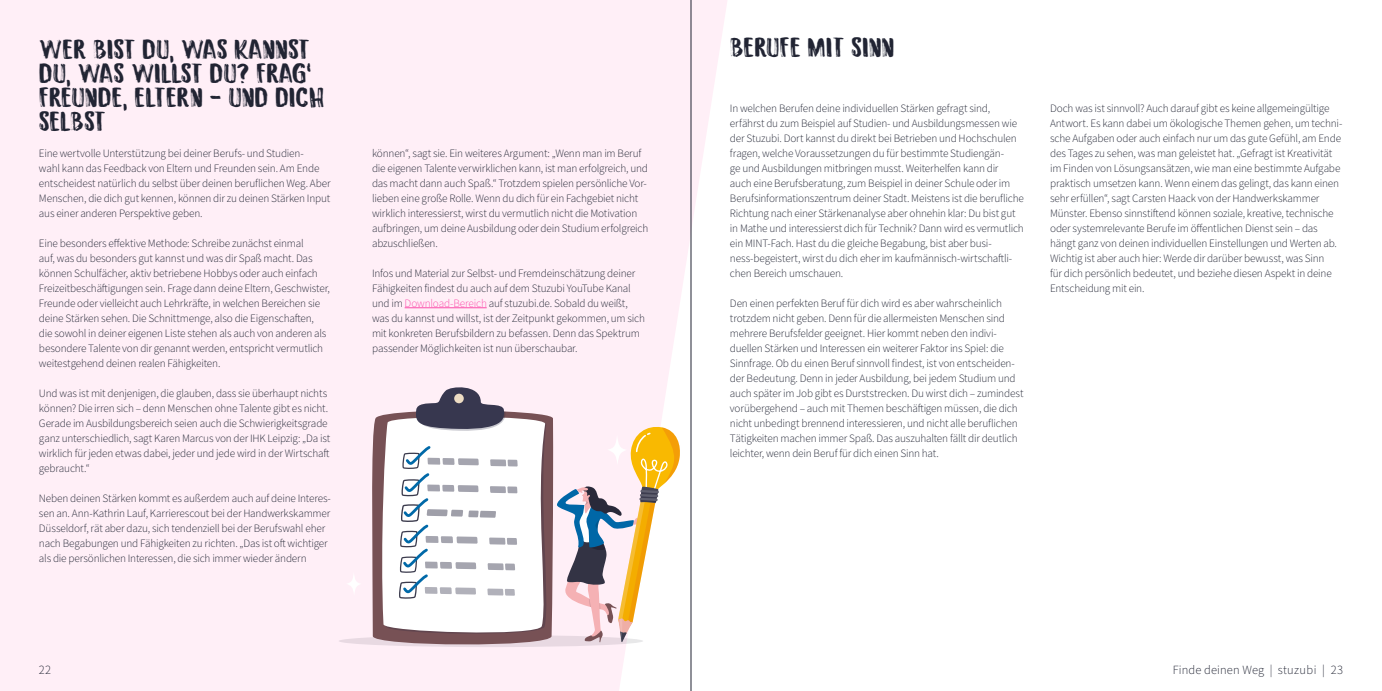
<style>
.page{position:relative;width:1382px;height:691px;background:#fff}
.page>*{position:absolute;margin:0;border:0;box-sizing:border-box;transform-origin:0 0}
.t1{font:27.5px/23.9px "Starboard";color:#212433}
.t2{font:300 12.5px "Source Sans Pro";letter-spacing:.01em;color:#212433}
.t3{font:300 12.5px "Source Sans Pro";color:#222534}
.t4{font:300 11.25px/15px "Source Sans Pro";letter-spacing:-.015em;color:#212433}
.s1{color:#fc4aa9}
</style>
<div class="page">
<div style="left:0;top:0;width:691px;height:691px;background:#ffeff7"></div>
<hr style="left:405px;top:307px;width:82px;height:1px;background:#fc4aa9">
<div style="left:339px;top:635px;width:304px;height:12px;background:#e8d9e2;border-radius:50%"></div>
<svg style="left:370px;top:410px;width:184px;height:238px;fill:#775155"></svg>
<div style="left:346px;top:572px;width:16px;height:24px;background:linear-gradient(to bottom,#fff3f9,#fff3f9);border-radius:50%"></div>
<svg style="left:380px;top:384px;width:168px;height:253px"></svg>
<svg style="left:556px;top:425px;width:125px;height:217px"></svg>
<svg style="left:692px;top:0;width:35px;height:222px"></svg>
<hr style="left:691px;top:0;width:1px;height:691px;background:#212333">
<h1 class="t1" style="left:39px;top:38px;width:287px">WER BIST DU, WAS KANNST<br>DU, WAS WILLST DU? FRAG‘<br>FREUNDE, ELTERN – UND DICH<br>SELBST</h1>
<p class="t4" style="left:39px;top:146px;width:293px">Eine wertvolle Unterstützung bei deiner Berufs- und Studien-<br>wahl kann das Feedback von Eltern und Freunden sein. Am Ende entscheidest natürlich du selbst über deinen beruflichen Weg. Aber Menschen, die dich gut kennen, können dir zu deinen Stärken Input aus einer anderen Perspektive geben.</p>
<p class="t4" style="left:39px;top:236px;width:293px">Eine besonders effektive Methode: Schreibe zunächst einmal<br>auf, was du besonders gut kannst und was dir Spaß macht. Das können Schulfächer, aktiv betriebene Hobbys oder auch einfach Freizeitbeschäftigungen sein. Frage dann deine Eltern, Geschwister, Freunde oder vielleicht auch Lehrkräfte, in welchen Bereichen sie deine Stärken sehen. Die Schnittmenge, also die Eigenschaften, die sowohl in deiner eigenen Liste stehen als auch von anderen als besondere Talente von dir genannt werden, entspricht vermutlich weitestgehend deinen realen Fähigkeiten.</p>
<p class="t4" style="left:39px;top:386px;width:293px">Und was ist mit denjenigen, die glauben, dass sie überhaupt nichts können? Die irren sich – denn Menschen ohne Talente gibt es nicht.<br>Gerade im Ausbildungsbereich seien auch die Schwierigkeitsgrade ganz unterschiedlich, sagt Karen Marcus von der IHK Leipzig: „Da ist wirklich für jeden etwas dabei, jeder und jede wird in der Wirtschaft gebraucht.“</p>
<p class="t4" style="left:39px;top:491px;width:293px">Neben deinen Stärken kommt es außerdem auch auf deine Interes&shy;sen an. Ann-Kathrin Lauf, Karrierescout bei der Handwerkskammer Düsseldorf, rät aber dazu, sich tendenziell bei der Berufswahl eher nach Begabungen und Fähigkeiten zu richten. „Das ist oft wichtiger als die persönlichen Interessen, die sich immer wieder ändern</p>
<p class="t4" style="left:372px;top:146px;width:278px">können“, sagt sie. Ein weiteres Argument: „Wenn man im Beruf die eigenen Talente verwirklichen kann, ist man erfolgreich, und das macht dann auch Spaß.“ Trotzdem spielen persönliche Vor&shy;lieben eine große Rolle. Wenn du dich für ein Fachgebiet nicht wirklich interessierst, wirst du vermutlich nicht die Motivation aufbringen, um deine Ausbildung oder dein Studium erfolgreich abzuschließen.</p>
<p class="t4" style="left:372px;top:266px;width:274px">Infos und Material zur Selbst- und Fremdeinschätzung deiner Fähigkeiten findest du auch auf dem Stuzubi YouTube Kanal und im <span class="s1">Download-Bereich</span> auf stuzubi.de. Sobald du weißt, was du kannst und willst, ist der Zeitpunkt gekommen, um sich mit konkreten Berufsbildern zu befassen. Denn das Spektrum passender Möglichkeiten ist nun überschaubar.</p>
<h1 class="t1" style="left:730px;top:36px;width:166px">BERUFE MIT SINN</h1>
<p class="t4" style="left:730px;top:101px;width:295px">In welchen Berufen deine individuellen Stärken gefragt sind, erfährst du zum Beispiel auf Studien- und Ausbildungsmessen wie der Stuzubi. Dort kannst du direkt bei Betrieben und Hochschulen fragen, welche Voraussetzungen du für bestimmte Studiengän-<br>ge und Ausbildungen mitbringen musst. Weiterhelfen kann dir<br>auch eine Berufsberatung, zum Beispiel in deiner Schule oder im Berufsinformationszentrum deiner Stadt. Meistens ist die berufliche Richtung nach einer Stärkenanalyse aber ohnehin klar: Du bist gut in Mathe und interessierst dich für Technik? Dann wird es vermutlich ein MINT-Fach. Hast du die gleiche Begabung, bist aber busi&shy;ness-begeistert, wirst du dich eher im kaufmännisch-wirtschaftli&shy;chen Bereich umschauen.</p>
<p class="t4" style="left:730px;top:296px;width:295px">Den einen perfekten Beruf für dich wird es aber wahrscheinlich trotzdem nicht geben. Denn für die allermeisten Menschen sind mehrere Berufsfelder geeignet. Hier kommt neben den indivi&shy;duellen Stärken und Interessen ein weiterer Faktor ins Spiel: die Sinnfrage. Ob du einen Beruf sinnvoll findest, ist von entscheiden&shy;der Bedeutung. Denn in jeder Ausbildung, bei jedem Studium und auch später im Job gibt es Durststrecken. Du wirst dich – zumindest vorübergehend – auch mit Themen beschäftigen müssen, die dich nicht unbedingt brennend interessieren, und nicht alle beruflichen Tätigkeiten machen immer Spaß. Das auszuhalten fällt dir deutlich leichter, wenn dein Beruf für dich einen Sinn hat.</p>
<p class="t4" style="left:1050px;top:101px;width:294px">Doch was ist sinnvoll? Auch darauf gibt es keine allgemeingültige Antwort. Es kann dabei um ökologische Themen gehen, um techni&shy;sche Aufgaben oder auch einfach nur um das gute Gefühl, am Ende des Tages zu sehen, was man geleistet hat. „Gefragt ist Kreativität im Finden von Lösungsansätzen, wie man eine bestimmte Aufgabe praktisch umsetzen kann. Wenn einem das gelingt, das kann einen sehr erfüllen“, sagt Carsten Haack von der Handwerkskammer Münster. Ebenso sinnstiftend können soziale, kreative, technische oder systemrelevante Berufe im öffentlichen Dienst sein – das hängt ganz von deinen individuellen Einstellungen und Werten ab.<br>Wichtig ist aber auch hier: Werde dir darüber bewusst, was Sinn<br>für dich persönlich bedeutet, und beziehe diesen Aspekt in deine Entscheidung mit ein.</p>
<p class="t2" style="left:1173px;top:662px;width:154px">Finde deinen Weg | stuzubi |</p>
<p class="t3" style="left:39px;top:662px;width:14px">22</p>
<p class="t3" style="left:1331px;top:662px;width:14px">23</p>
</div>
